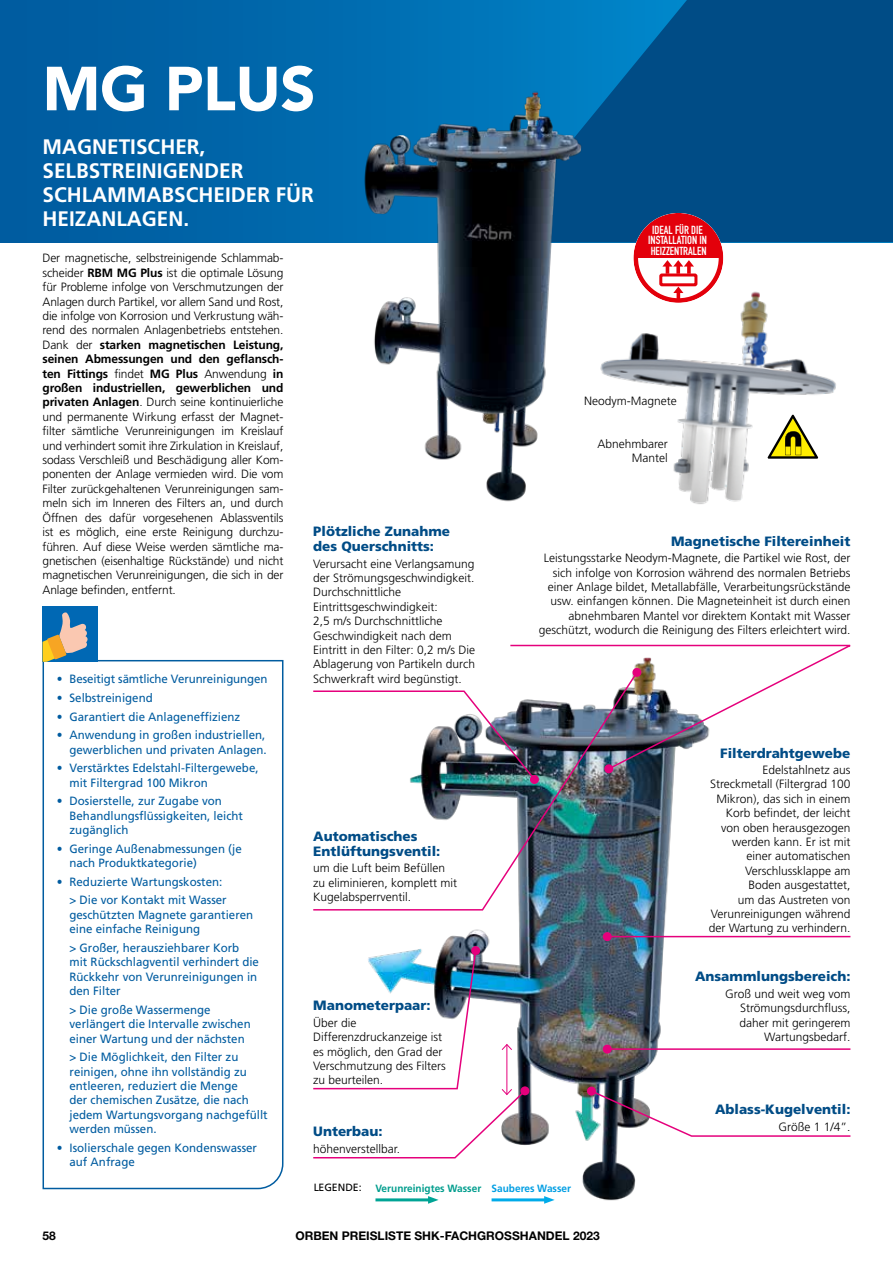
<style>
.page{position:relative;width:893px;height:1263px;background:#fff}
.page>*{position:absolute;margin:0;border:0;box-sizing:border-box;transform-origin:0 0}
.t1{font:900 61.5px "Avenir LT Pro";letter-spacing:-.01em;color:#fff}
.t2{font:700 21px/24px "Frutiger LT Std";color:#fff}
.t3{font:900 13.5px/15px "Frutiger LT Std";color:#004c86}
.t4{font:300 12px/14.4px "Frutiger LT Std";color:#000;text-align:right}
.t5{font:12px/14.4px "Frutiger LT Std";color:#005ca0;scale:.96 1}
.t6{font:700 12px "Helvetica Neue LT Pro";color:#000}
.t7{font:700 11.55px/10.8px "DIN Condensed";color:#fff;text-align:center}
.t8{font:700 10.5px "Frutiger LT Std";color:#009d8d;scale:.96 1}
.t9{font:10.5px "Frutiger LT Std";color:#000}
.s1{font-weight:700}
.s2{color:#009ee3}
</style>
<div class="page">
<svg style="left:0;top:0;width:488px;height:242px;background:#0063a7"></svg>
<svg style="left:488px;top:0;width:405px;height:242px;background:#00548f"></svg>
<svg style="left:42px;top:659px;width:242px;height:531px"></svg>
<div style="left:43px;top:606px;width:55px;height:56px;background:#0068b4"></div>
<svg style="left:43px;top:612px;width:45px;height:50px"></svg>
<div style="left:636px;top:215px;width:85px;height:43px;background:#e3000b"></div>
<div style="left:633px;top:213px;width:90px;height:90px;border:5px solid #e3000b;border-radius:50%"></div>
<div style="left:659px;top:273px;width:38px;height:13px;border:3px solid #e3000b"></div>
<svg style="left:662px;top:260px;width:32px;height:14px"></svg>
<img style="left:336px;top:69px;width:257px;height:433px">
<img style="left:375px;top:782px;width:358px;height:420px">
<img style="left:590px;top:283px;width:246px;height:221px">
<svg style="left:768px;top:415px;width:50px;height:44px"></svg>
<div style="left:471px;top:946px;width:9px;height:9px;background:#e5007c;border-radius:50%"></div>
<hr style="left:607px;top:1048px;width:243px;height:2px;background:#e5007c">
<div style="left:603px;top:1044px;width:9px;height:9px;background:#e5007c;border-radius:50%"></div>
<hr style="left:607px;top:936px;width:243px;height:1px;background:#e5007c">
<div style="left:603px;top:932px;width:9px;height:9px;background:#e5007c;border-radius:50%"></div>
<svg style="left:313px;top:949px;width:214px;height:210px"></svg>
<div style="left:520px;top:1086px;width:9px;height:9px;background:#e5007c;border-radius:50%"></div>
<svg style="left:589px;top:1089px;width:262px;height:48px"></svg>
<div style="left:587px;top:1086px;width:9px;height:9px;background:#e5007c;border-radius:50%"></div>
<img style="left:313px;top:782px;width:326px;height:129px">
<img style="left:313px;top:644px;width:538px;height:138px">
<div style="left:604px;top:764px;width:9px;height:9px;background:#e5007c;border-radius:50%"></div>
<hr style="left:375px;top:1198px;width:55px;height:3px;background:#00a495">
<svg style="left:428px;top:1196px;width:11px;height:8px"></svg>
<hr style="left:492px;top:1198px;width:54px;height:3px;background:#00abe9">
<svg style="left:544px;top:1196px;width:11px;height:8px"></svg>
<h1 class="t1" style="left:43px;top:52px;width:275px">MG PLUS</h1>
<h2 class="t2" style="left:43px;top:135px;width:273px">MAGNETISCHER,<br>SELBSTREINIGENDER<br>SCHLAMMABSCHEIDER FÜR<br>HEIZANLAGEN.</h2>
<p class="t4" style="left:43px;top:251px;width:242px;text-align:justify">Der magnetische, selbstreinigende Schlammab&shy;scheider <span class="s1">RBM MG Plus</span> ist die optimale Lösung für Probleme infolge von Verschmutzungen der Anlagen durch Partikel, vor allem Sand und Rost, die infolge von Korrosion und Verkrustung wäh&shy;rend des normalen Anlagenbetriebs entstehen.<br>Dank der <span class="s1">starken magnetischen Leistung, seinen Abmessungen und den geflansch&shy;ten Fittings</span> findet <span class="s1">MG Plus</span> Anwendung <span class="s1">in großen industriellen, gewerblichen und privaten Anlagen</span>. Durch seine kontinuierliche und permanente Wirkung erfasst der Magnet&shy;filter sämtliche Verunreinigungen im Kreislauf und verhindert somit ihre Zirkulation in Kreislauf, sodass Verschleiß und Beschädigung aller Kom&shy;ponenten der Anlage vermieden wird. Die vom Filter zurückgehaltenen Verunreinigungen sam&shy;meln sich im Inneren des Filters an, und durch Öffnen des dafür vorgesehenen Ablassventils ist es möglich, eine erste Reinigung durchzu&shy;führen. Auf diese Weise werden sämtliche ma&shy;gnetischen (eisenhaltige Rückstände) und nicht magnetischen Verunreinigungen, die sich in der Anlage befinden, entfernt.</p>
<p class="t3" style="left:313px;top:524px;width:138px">Plötzliche Zunahme des Querschnitts:</p>
<p class="t4" style="left:313px;top:556px;width:164px;text-align:left">Verursacht eine Verlangsamung der Strömungsgeschwindigkeit.<br>Durchschnittliche<br>Eintrittsgeschwindigkeit:<br>2,5 m/s Durchschnittliche<br>Geschwindigkeit nach dem<br>Eintritt in den Filter: 0,2 m/s Die<br>Ablagerung von Partikeln durch<br>Schwerkraft wird begünstigt.</p>
<p class="t5" style="left:57px;top:672px;width:221px">• Beseitigt sämtliche Verunreinigungen</p>
<p class="t5" style="left:57px;top:690px;width:101px">• Selbstreinigend</p>
<p class="t5" style="left:57px;top:709px;width:193px">• Garantiert die Anlageneffizienz</p>
<p class="t5" style="left:57px;top:728px;width:220px;text-align:right">• Anwendung in großen industriellen, gewerblichen und privaten Anlagen.</p>
<p class="t5" style="left:70px;top:761px;width:198px;text-indent:-13px">• Verstärktes Edelstahl-Filtergewebe, mit Filtergrad 100 Mikron</p>
<p class="t5" style="left:70px;top:794px;width:182px;text-indent:-13px">• Dosierstelle, zur Zugabe von<br>Behandlungsflüssigkeiten, leicht zugänglich</p>
<p class="t5" style="left:70px;top:841px;width:181px;text-indent:-13px">• Geringe Außenabmessungen (je nach Produktkategorie)</p>
<p class="t5" style="left:70px;top:872px;width:165px;line-height:18.6px;text-indent:-13px">• Reduzierte Wartungskosten: &gt; Die vor Kontakt mit Wasser</p>
<p class="t5" style="left:70px;top:907px;width:193px">geschützten Magnete garantieren eine einfache Reinigung</p>
<p class="t5" style="left:70px;top:940px;width:199px">&gt; Großer, herausziehbarer Korb mit Rückschlagventil verhindert die<br>Rückkehr von Verunreinigungen in den Filter</p>
<p class="t5" style="left:70px;top:1002px;width:190px">&gt; Die große Wassermenge verlängert die Intervalle zwischen einer Wartung und der nächsten</p>
<p class="t5" style="left:70px;top:1050px;width:208px">&gt; Die Möglichkeit, den Filter zu reinigen, ohne ihn vollständig zu entleeren, reduziert die Menge<br>der chemischen Zusätze, die nach jedem Wartungsvorgang nachgefüllt werden müssen.</p>
<p class="t5" style="left:70px;top:1140px;width:197px;text-indent:-13px">• Isolierschale gegen Kondenswasser auf Anfrage</p>
<p class="t3" style="left:313px;top:828px;width:129px">Automatisches<br>Entlüftungsventil:</p>
<p class="t4" style="left:313px;top:861px;width:145px;text-align:left">um die Luft beim Befüllen zu eliminieren, komplett mit<br>Kugelabsperrventil.</p>
<p class="t3" style="left:313px;top:998px;width:119px">Manometerpaar:</p>
<p class="t4" style="left:313px;top:1016px;width:134px;text-align:left">Über die<br>Differenzdruckanzeige ist es möglich, den Grad der<br>Verschmutzung des Filters zu beurteilen.</p>
<p class="t3" style="left:313px;top:1124px;width:71px">Unterbau:</p>
<p class="t4" style="left:313px;top:1141px;width:88px">höhenverstellbar.</p>
<p class="t7" style="left:648px;top:224px;width:60px">IDEAL FÜR DIE<br>INSTALLATION IN<br>HEIZZENTRALEN</p>
<p class="t4" style="left:584px;top:394px;width:94px">Neodym-Magnete</p>
<p class="t4" style="left:597px;top:437px;width:72px">Abnehmbarer<br>Mantel</p>
<p class="t3" style="left:671px;top:533px;width:181px">Magnetische Filtereinheit</p>
<p class="t4" style="left:539px;top:551px;width:313px">Leistungsstarke Neodym-Magnete, die Partikel wie Rost, der sich infolge von Korrosion während des normalen Betriebs einer Anlage bildet, Metallabfälle, Verarbeitungsrückstände usw. einfangen können. Die Magneteinheit ist durch einen abnehmbaren Mantel vor direktem Kontakt mit Wasser geschützt, wodurch die Reinigung des Filters erleichtert wird.</p>
<p class="t3" style="left:720px;top:745px;width:132px">Filterdrahtgewebe</p>
<p class="t4" style="left:709px;top:763px;width:143px">Edelstahlnetz aus<br>Streckmetall (Filtergrad 100<br>Mikron), das sich in einem<br>Korb befindet, der leicht von oben herausgezogen werden kann. Er ist mit einer automatischen<br>Verschlussklappe am<br>Boden ausgestattet,<br>um das Austreten von<br>Verunreinigungen während der Wartung zu verhindern.</p>
<p class="t3" style="left:695px;top:969px;width:157px">Ansammlungsbereich:</p>
<p class="t4" style="left:725px;top:987px;width:127px">Groß und weit weg vom<br>Strömungsdurchfluss, daher mit geringerem<br>Wartungsbedarf.</p>
<p class="t3" style="left:715px;top:1102px;width:137px">Ablass-Kugelventil:</p>
<p class="t4" style="left:779px;top:1119px;width:73px">Größe 1 1/4”.</p>
<p class="t9" style="left:313px;top:1181px;width:50px">LEGENDE:</p>
<p class="t8" style="left:375px;top:1182px;width:205px">Verunreinigtes Wasser <span class="s2">Sauberes Wasser</span></p>
<p class="t6" style="left:43px;top:1228px;width:15px">58</p>
<p class="t6" style="left:295px;top:1228px;width:306px">ORBEN PREISLISTE SHK-FACHGROSSHANDEL 2023</p>
</div>
